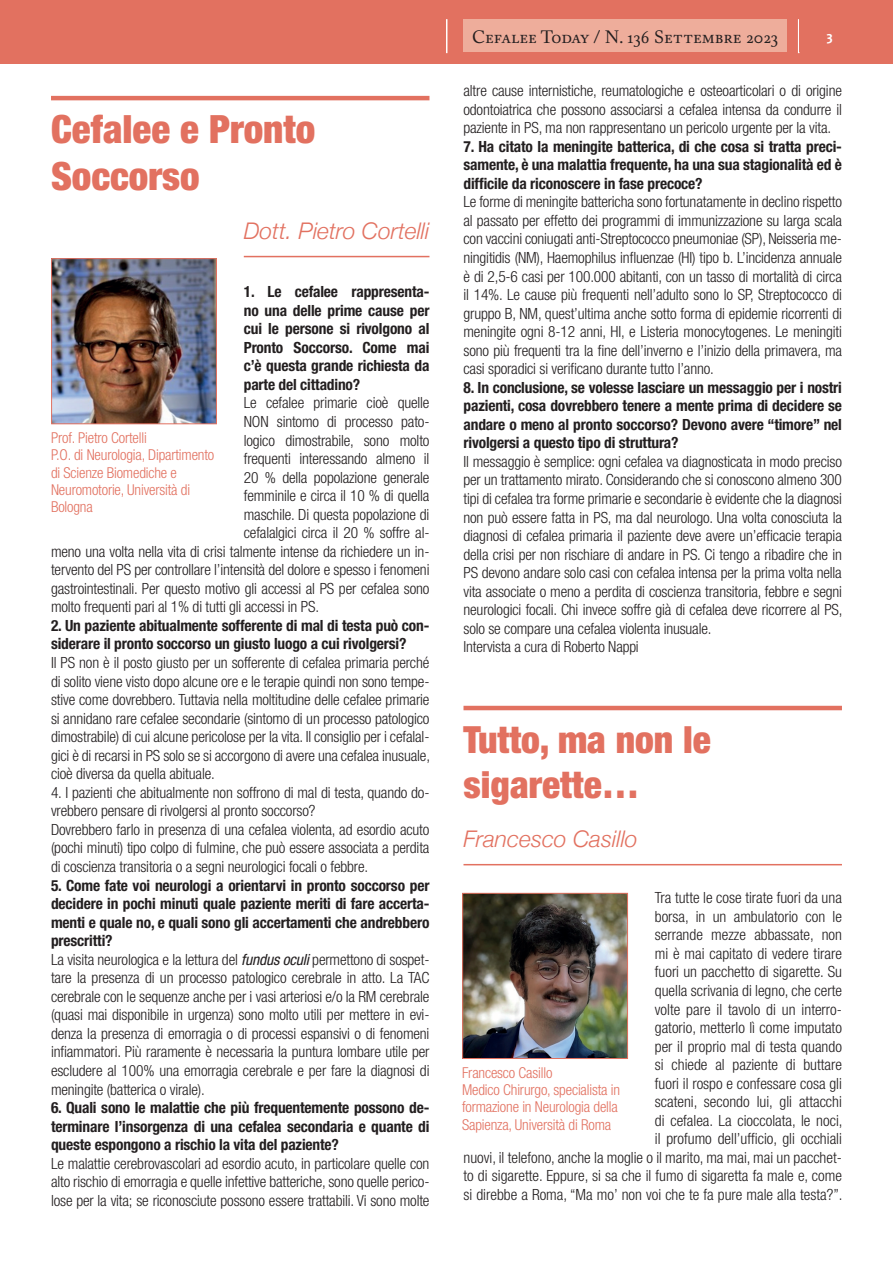
<style>
.page{position:relative;width:893px;height:1263px;background:#fff}
.page>*{position:absolute;margin:0;border:0;box-sizing:border-box;transform-origin:0 0}
.t1{font:900 condensed 39px/46.8px "Helvetica Neue LT Std";color:#e27160}
.t2{font:900 condensed 37.5px/45px "Helvetica Neue LT Std";color:#e27160}
.t3{font:italic 300 22.95px "Helvetica Neue";color:#e27160}
.t4{font:18px "Mattioli 1885 Regular SC";color:#231f20}
.t5{font:300 condensed 15.45px/18.6px "Helvetica Neue LT Std";letter-spacing:-.01em;color:#231f20;text-align:justify}
.t6{font:700 condensed 15.45px/18.6px "Helvetica Neue LT Std";letter-spacing:-.01em;color:#231f20;text-align:justify}
.t7{font:300 condensed 15.3px "Helvetica Neue LT Std";letter-spacing:-.01em;color:#231f20}
.t8{font:300 condensed 15px/17.4px "Helvetica Neue LT Std";letter-spacing:-.01em;color:#e27160}
.t9{font:15px "Csuni 1885 Bold SC";color:#fff}
.s1{font-weight:700}
.s2{font-weight:400;font-style:italic}
</style>
<div class="page">
<div style="left:0;top:0;width:893px;height:64px;background:#e27160"></div>
<hr style="left:446px;top:19px;width:1px;height:34px;background:#fff">
<hr style="left:798px;top:19px;width:1px;height:34px;background:#fff">
<div style="left:463px;top:20px;width:324px;height:32px;background:#eead9b"></div>
<hr style="left:51px;top:96px;width:378px;height:4px;background:#e27160">
<hr style="left:244px;top:256px;width:185px;height:1px;background:#e27160">
<hr style="left:463px;top:706px;width:379px;height:4px;background:#e27160">
<hr style="left:463px;top:864px;width:379px;height:1px;background:#e27160">
<img style="left:53px;top:260px;width:162px;height:162px">
<div style="left:51px;top:258px;width:166px;height:166px;border:1px solid #e27160"></div>
<img style="left:464px;top:895px;width:162px;height:162px">
<div style="left:462px;top:893px;width:166px;height:166px;border:1px solid #e27160"></div>
<h1 class="t1" style="left:51px;top:105px;width:266px">Cefalee e Pronto<br>Soccorso</h1>
<h3 class="t3" style="left:244px;top:217px;width:187px">Dott. Pietro Cortelli</h3>
<p class="t6" style="left:244px;top:282px;width:187px">1. Le cefalee rappresenta&shy;no una delle prime cause per cui le persone si rivolgono al Pronto Soccorso. Come mai c’è questa grande richiesta da parte del cittadino?</p>
<p class="t5" style="left:244px;top:394px;width:187px">Le cefalee primarie cioè quelle</p>
<p class="t5" style="left:244px;top:412px;width:187px">NON sintomo di processo pato-</p>
<p class="t5" style="left:244px;top:431px;width:187px">logico dimostrabile, sono molto</p>
<p class="t5" style="left:244px;top:449px;width:187px">frequenti interessando almeno il</p>
<p class="t5" style="left:244px;top:468px;width:187px">20 % della popolazione generale</p>
<p class="t5" style="left:244px;top:486px;width:187px">femminile e circa il 10 % di quella</p>
<p class="t5" style="left:244px;top:505px;width:187px">maschile. Di questa popolazione di</p>
<p class="t5" style="left:244px;top:523px;width:187px">cefalalgici circa il 20 % soffre al-</p>
<p class="t5" style="left:51px;top:542px;width:380px">meno una volta nella vita di crisi talmente intense da richiedere un in-</p>
<p class="t5" style="left:51px;top:560px;width:380px">tervento del PS per controllare l’intensità del dolore e spesso i fenomeni</p>
<p class="t5" style="left:51px;top:579px;width:380px">gastrointestinali. Per questo motivo gli accessi al PS per cefalea sono</p>
<p class="t5" style="left:51px;top:597px;width:270px">molto frequenti pari al 1% di tutti gli accessi in PS.</p>
<p class="t6" style="left:51px;top:616px;width:380px">2. Un paziente abitualmente sofferente di mal di testa può con&shy;siderare il pronto soccorso un giusto luogo a cui rivolgersi?</p>
<p class="t5" style="left:51px;top:653px;width:381px">Il PS non è il posto giusto per un sofferente di cefalea primaria perché di solito viene visto dopo alcune ore e le terapie quindi non sono tempe&shy;stive come dovrebbero. Tuttavia nella moltitudine delle cefalee primarie si annidano rare cefalee secondarie (sintomo di un processo patologico dimostrabile) di cui alcune pericolose per la vita. Il consiglio per i cefalal&shy;gici è di recarsi in PS solo se si accorgono di avere una cefalea inusuale, cioè diversa da quella abituale.</p>
<p class="t5" style="left:51px;top:783px;width:380px;text-align:left">4. I pazienti che abitualmente non soffrono di mal di testa, quando do&shy;vrebbero pensare di rivolgersi al pronto soccorso?<br>Dovrebbero farlo in presenza di una cefalea violenta, ad esordio acuto (pochi minuti) tipo colpo di fulmine, che può essere associata a perdita di coscienza transitoria o a segni neurologici focali o febbre.</p>
<p class="t5" style="left:51px;top:876px;width:380px;text-align:left"><span class="s1">5. Come fate voi neurologi a orientarvi in pronto soccorso per decidere in pochi minuti quale paziente meriti di fare accerta&shy;menti e quale no, e quali sono gli accertamenti che andrebbero prescritti?<br></span>La visita neurologica e la lettura del <span class="s2">fundus oculi</span> permettono di sospet&shy;tare la presenza di un processo patologico cerebrale in atto. La TAC cerebrale con le sequenze anche per i vasi arteriosi e/o la RM cerebrale (quasi mai disponibile in urgenza) sono molto utili per mettere in evi&shy;denza la presenza di emorragia o di processi espansivi o di fenomeni infiammatori. Più raramente è necessaria la puntura lombare utile per escludere al 100% una emorragia cerebrale e per fare la diagnosi di meningite (batterica o virale).</p>
<p class="t6" style="left:51px;top:1098px;width:380px">6. Quali sono le malattie che più frequentemente possono de&shy;terminare l’insorgenza di una cefalea secondaria e quante di queste espongono a rischio la vita del paziente?</p>
<p class="t5" style="left:51px;top:1154px;width:380px">Le malattie cerebrovascolari ad esordio acuto, in particolare quelle con alto rischio di emorragia e quelle infettive batteriche, sono quelle perico&shy;lose per la vita; se riconosciute possono essere trattabili. Vi sono molte</p>
<p class="t8" style="left:51px;top:429px;width:165px">Prof. Pietro Cortelli<br>P.O. di Neurologia, Dipartimento di Scienze Biomediche e<br>Neuromotorie, Università di<br>Bologna</p>
<p class="t4" style="left:472px;top:26px;width:308px">Cefalee Today / N. 136 Settembre 2023</p>
<p class="t9" style="left:826px;top:28px;width:9px">3</p>
<p class="t5" style="left:463px;top:81px;width:380px">altre cause internistiche, reumatologiche e osteoarticolari o di origine odontoiatrica che possono associarsi a cefalea intensa da condurre il paziente in PS, ma non rappresentano un pericolo urgente per la vita.</p>
<p class="t6" style="left:463px;top:137px;width:380px">7. Ha citato la meningite batterica, di che cosa si tratta preci&shy;samente, è una malattia frequente, ha una sua stagionalità ed è difficile da riconoscere in fase precoce?</p>
<p class="t5" style="left:463px;top:192px;width:380px">Le forme di meningite battericha sono fortunatamente in declino rispetto al passato per effetto dei programmi di immunizzazione su larga scala con vaccini coniugati anti-Streptococco pneumoniae (SP), Neisseria me&shy;ningitidis (NM), Haemophilus influenzae (HI) tipo b. L’incidenza annuale è di 2,5-6 casi per 100.000 abitanti, con un tasso di mortalità di circa il 14%. Le cause più frequenti nell’adulto sono lo SP, Streptococco di gruppo B, NM, quest’ultima anche sotto forma di epidemie ricorrenti di meningite ogni 8-12 anni, HI, e Listeria monocytogenes. Le meningiti sono più frequenti tra la fine dell’inverno e l’inizio della primavera, ma casi sporadici si verificano durante tutto l’anno.</p>
<p class="t6" style="left:463px;top:378px;width:380px">8. In conclusione, se volesse lasciare un messaggio per i nostri pazienti, cosa dovrebbero tenere a mente prima di decidere se andare o meno al pronto soccorso? Devono avere “timore” nel rivolgersi a questo tipo di struttura?</p>
<p class="t5" style="left:463px;top:452px;width:381px">Il messaggio è semplice: ogni cefalea va diagnosticata in modo preciso per un trattamento mirato. Considerando che si conoscono almeno 300 tipi di cefalea tra forme primarie e secondarie è evidente che la diagnosi non può essere fatta in PS, ma dal neurologo. Una volta conosciuta la diagnosi di cefalea primaria il paziente deve avere un’efficacie terapia della crisi per non rischiare di andare in PS. Ci tengo a ribadire che in PS devono andare solo casi con cefalea intensa per la prima volta nella vita associate o meno a perdita di coscienza transitoria, febbre e segni neurologici focali. Chi invece soffre già di cefalea deve ricorrere al PS, solo se compare una cefalea violenta inusuale.</p>
<p class="t7" style="left:463px;top:638px;width:177px">Intervista a cura di Roberto Nappi</p>
<h2 class="t2" style="left:463px;top:716px;width:249px">Tutto, ma non le sigarette…</h2>
<h3 class="t3" style="left:463px;top:825px;width:176px">Francesco Casillo</h3>
<p class="t5" style="left:463px;top:888px;width:381px;text-align:right">Tra tutte le cose tirate fuori da una<br>borsa, in un ambulatorio con le<br>serrande mezze abbassate, non<br>mi è mai capitato di vedere tirare<br>fuori un pacchetto di sigarette. Su<br>quella scrivania di legno, che certe<br>volte pare il tavolo di un interro-<br>gatorio, metterlo lì come imputato<br>per il proprio mal di testa quando<br>si chiede al paziente di buttare<br>fuori il rospo e confessare cosa gli<br>scateni, secondo lui, gli attacchi<br>di cefalea. La cioccolata, le noci,<br>il profumo dell’ufficio, gli occhiali<br>nuovi, il telefono, anche la moglie o il marito, ma mai, mai un pacchet&shy;to di sigarette. Eppure, si sa che il fumo di sigaretta fa male e, come si direbbe a Roma, “Ma mo’ non voi che te fa pure male alla testa?”.</p>
<p class="t8" style="left:462px;top:1063px;width:160px">Francesco Casillo<br>Medico Chirurgo, specialista in formazione in Neurologia della<br>Sapienza, Università di Roma</p>
</div>
